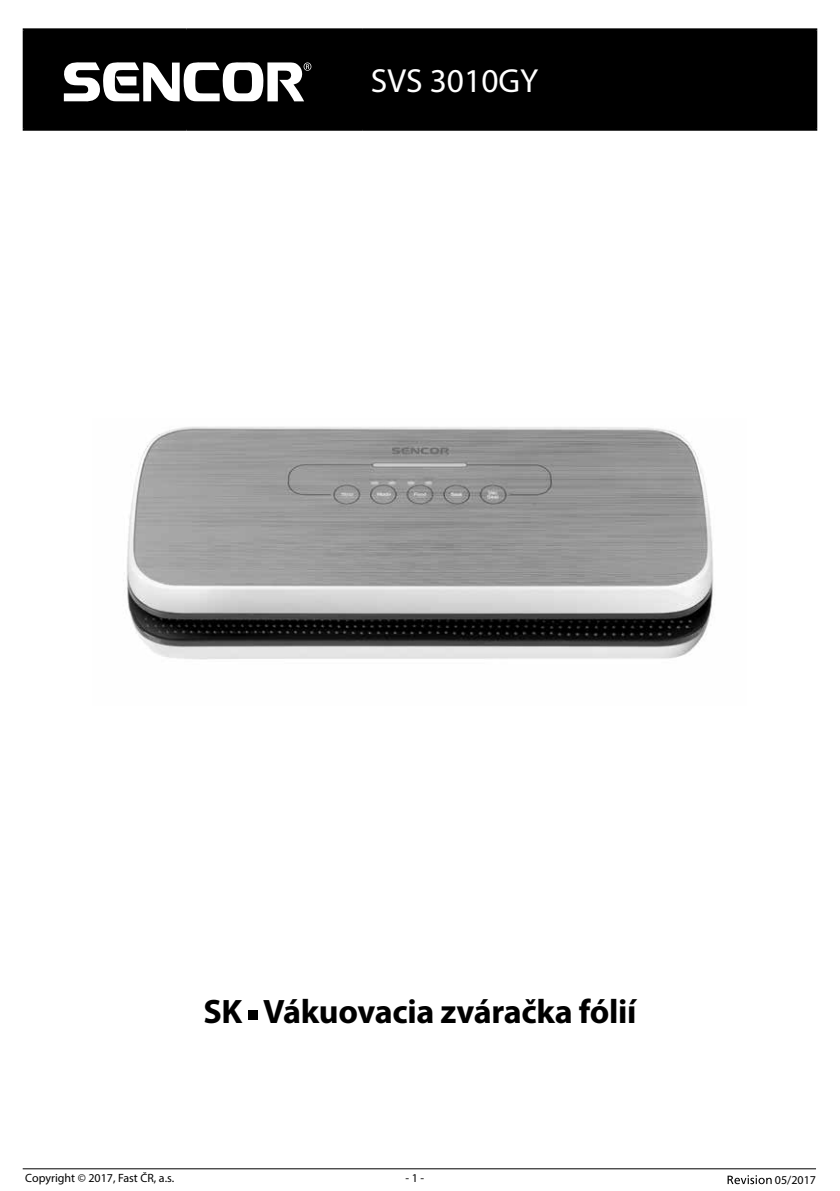
<style>
.page{position:relative;width:840px;height:1191px;background:#fff}
.page>*{position:absolute;margin:0;border:0;box-sizing:border-box;transform-origin:0 0}
.t1{font:700 34px "Myriad Pro";letter-spacing:-.01em;color:#000}
.t2{font:33.4px "Myriad Pro";color:#fff}
.t3{font:12px "Myriad Pro";color:#000}
</style>
<div class="page">
<svg style="left:727px;top:1175px;width:44px;height:9px"></svg>
<hr style="left:23px;top:1168px;width:792px;height:1px;background:#000">
<img style="left:126px;top:426px;width:588px;height:234px">
<div style="left:248px;top:1010px;width:10px;height:9px;background:#000"></div>
<div style="left:25px;top:30px;width:789px;height:99px;background:#000"></div>
<hr style="left:23px;top:28px;width:163px;height:2px;background:#000">
<hr style="left:23px;top:30px;width:2px;height:99px;background:#000">
<hr style="left:186px;top:28px;width:176px;height:2px;background:#000">
<hr style="left:185px;top:30px;width:2px;height:99px;background:#000">
<hr style="left:362px;top:28px;width:454px;height:2px;background:#000">
<hr style="left:361px;top:30px;width:2px;height:99px;background:#000">
<hr style="left:814px;top:30px;width:2px;height:99px;background:#000">
<hr style="left:23px;top:129px;width:163px;height:2px;background:#000">
<hr style="left:186px;top:129px;width:176px;height:2px;background:#000">
<hr style="left:362px;top:129px;width:454px;height:2px;background:#000">
<svg style="left:63px;top:62px;width:248px;height:40px"></svg>
<h2 class="t2" style="left:370px;top:60px;width:169px">SVS 3010GY</h2>
<h1 class="t1" style="left:203px;top:989px;width:434px">SK Vákuovacia zváračka fólií</h1>
<p class="t3" style="left:25px;top:1170px;width:150px">Copyright © 2017, Fast ČR, a.s.</p>
<p class="t3" style="left:405px;top:1170px;width:20px">- 1 -</p>
<p class="t3" style="left:774px;top:1172px;width:43px">05/2017</p>
</div>
